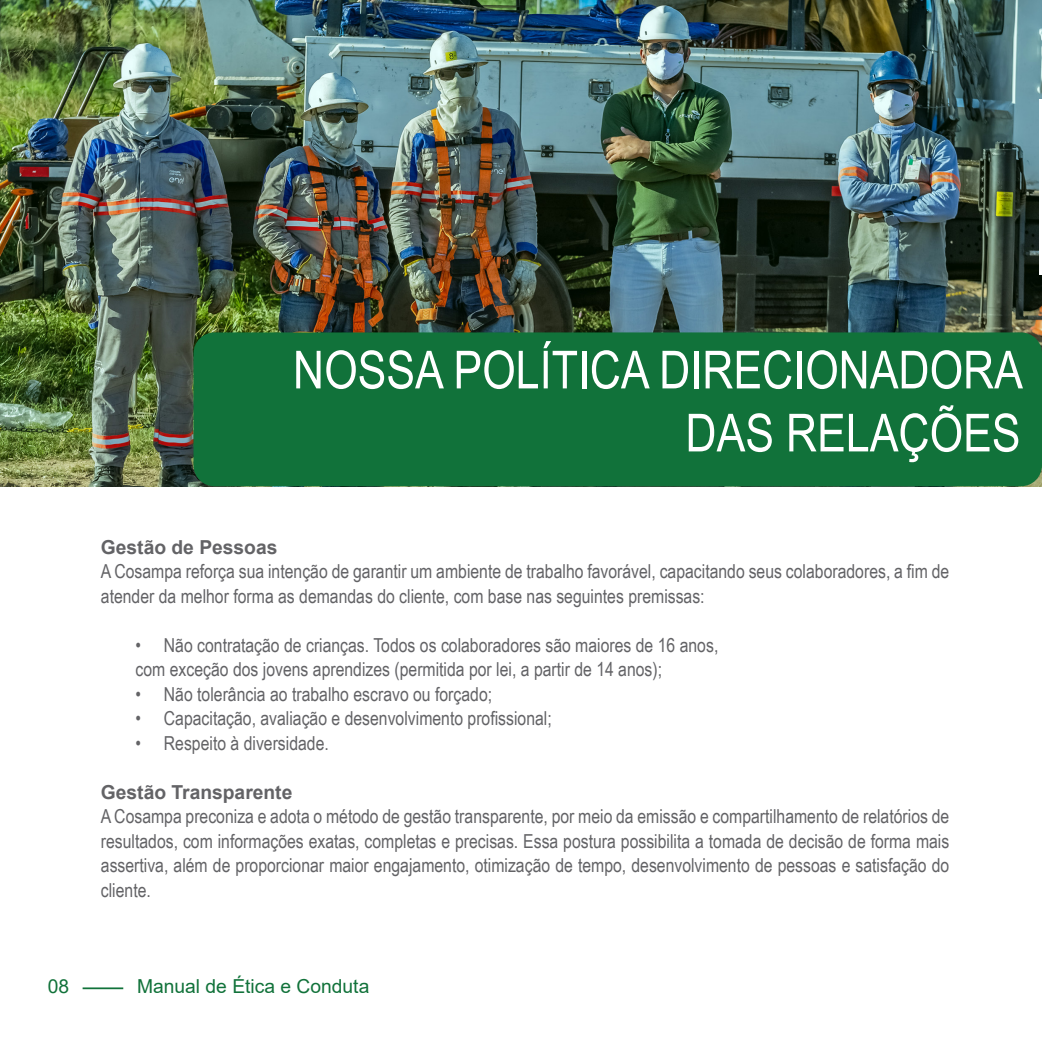
<style>
.page{position:relative;width:1042px;height:1042px;background:#fff}
.page>*{position:absolute;margin:0;border:0;box-sizing:border-box;transform-origin:0 0}
.t1{font:52.5px/63px "Arial Narrow";color:#fff;text-align:right}
.t2{font:19.25px/24.5px "Arial Narrow";color:#636366}
.t3{font:700 19.25px "Arial";color:#636366}
.t4{font:19.25px "Arial";color:#11723a}
</style>
<div class="page">
<img style="left:0;top:0;width:1042px;height:486px">
<hr style="left:83px;top:987px;width:40px;height:2px;background:#11723a">
<div style="left:193px;top:332px;width:849px;height:154px;background:#11723a;border-radius:21px"></div>
<hr style="left:1039px;top:99px;width:3px;height:176px;background:#fff">
<p class="t1" style="left:293px;top:336px;width:731px">NOSSA POLÍTICA DIRECIONADORA<br>DAS RELAÇÕES</p>
<p class="t3" style="left:101px;top:533px;width:178px">Gestão de Pessoas</p>
<p class="t2" style="left:101px;top:558px;width:850px">A Cosampa reforça sua intenção de garantir um ambiente de trabalho favorável, capacitando seus colaboradores, a fim de atender da melhor forma as demandas do cliente, com base nas seguintes premissas:</p>
<p class="t2" style="left:136px;top:632px;width:584px">• Não contratação de crianças. Todos os colaboradores são maiores de 16 anos, com exceção dos jovens aprendizes (permitida por lei, a partir de 14 anos);</p>
<p class="t2" style="left:136px;top:681px;width:358px">• Não tolerância ao trabalho escravo ou forçado;</p>
<p class="t2" style="left:136px;top:705px;width:418px">• Capacitação, avaliação e desenvolvimento profissional;</p>
<p class="t2" style="left:136px;top:730px;width:195px">• Respeito à diversidade.</p>
<p class="t3" style="left:101px;top:778px;width:193px">Gestão Transparente</p>
<p class="t2" style="left:101px;top:803px;width:850px;text-align:justify">A Cosampa preconiza e adota o método de gestão transparente, por meio da emissão e compartilhamento de relatórios de resultados, com informações exatas, completas e precisas. Essa postura possibilita a tomada de decisão de forma mais assertiva, além de proporcionar maior engajamento, otimização de tempo, desenvolvimento de pessoas e satisfação do cliente.</p>
<p class="t4" style="left:48px;top:973px;width:23px">08</p>
<p class="t4" style="left:137px;top:973px;width:234px">Manual de Ética e Conduta</p>
</div>
